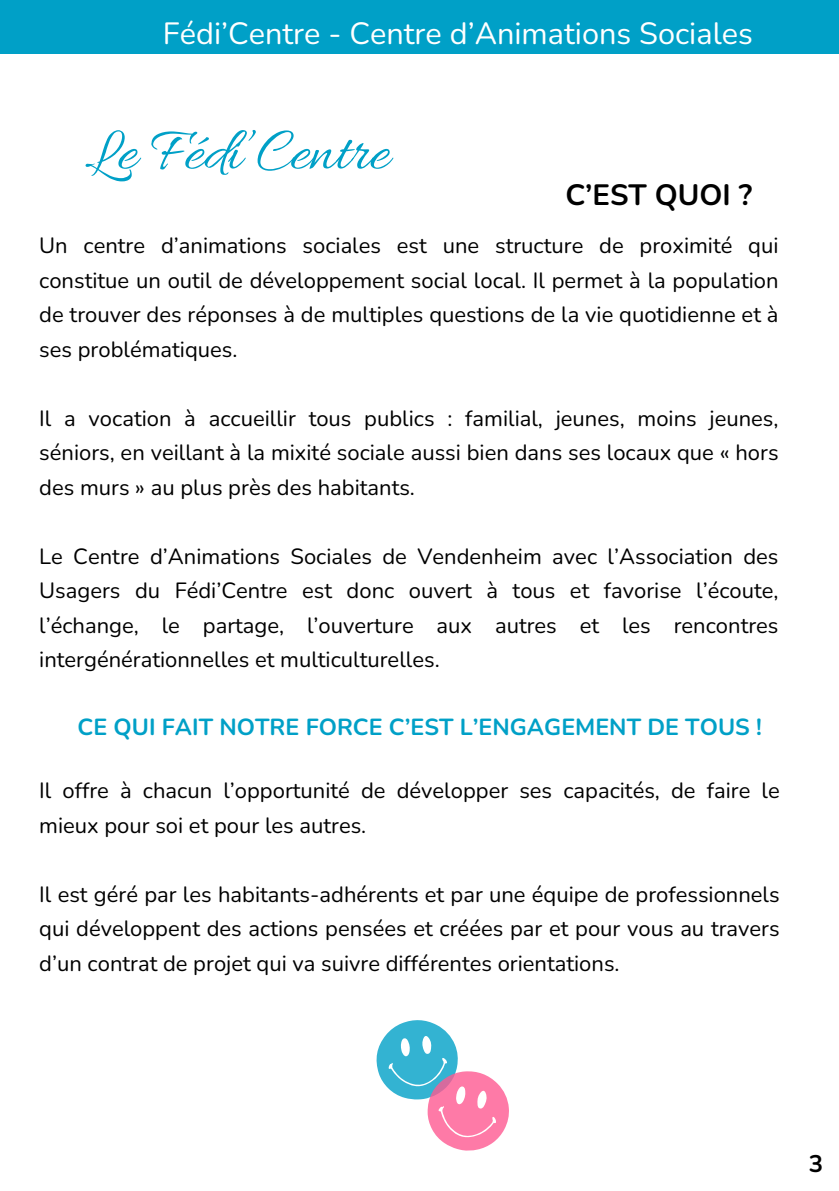
<style>
.page{position:relative;width:839px;height:1191px;background:#fff}
.page>*{position:absolute;margin:0;border:0;box-sizing:border-box;transform-origin:0 0}
.t1{font:62.6px "Allura";color:#00a0c7}
.t2{font:30.6px "Nunito";color:#fff}
.t3{font:700 29.4px "Nunito";color:#000}
.t4{font:700 24px "Nunito";color:#000}
.t5{font:700 23.2px "Nunito";color:#00a0c7}
.t6{font:22px/34.4px "Nunito";color:#000;text-align:justify}
</style>
<div class="page">
<div style="left:0;top:0;width:838px;height:54px;background:#00a0c7"></div>
<svg style="left:376px;top:1020px;width:133px;height:131px"></svg>
<h2 class="t2" style="left:163px;top:13px;width:591px">Fédi’Centre - Centre d’Animations Sociales</h2>
<h1 class="t1" style="left:85px;top:117px;width:306px">Le Fédi’Centre</h1>
<h3 class="t3" style="left:565px;top:175px;width:188px">C’EST QUOI ?</h3>
<p class="t6" style="left:39px;top:229px;width:740px">Un centre d’animations sociales est une structure de proximité qui constitue un outil de développement social local. Il permet à la population de trouver des réponses à de multiples questions de la vie quotidienne et à ses problématiques.</p>
<p class="t6" style="left:39px;top:402px;width:740px">Il a vocation à accueillir tous publics : familial, jeunes, moins jeunes, séniors, en veillant à la mixité sociale aussi bien dans ses locaux que « hors des murs » au plus près des habitants.</p>
<p class="t6" style="left:39px;top:540px;width:740px">Le Centre d’Animations Sociales de Vendenheim avec l’Association des Usagers du Fédi’Centre est donc ouvert à tous et favorise l’écoute, l’échange, le partage, l’ouverture aux autres et les rencontres intergénérationnelles et multiculturelles.</p>
<p class="t5" style="left:78px;top:712px;width:685px">CE QUI FAIT NOTRE FORCE C’EST L’ENGAGEMENT DE TOUS !</p>
<p class="t6" style="left:39px;top:774px;width:742px">Il offre à chacun l’opportunité de développer ses capacités, de faire le mieux pour soi et pour les autres.</p>
<p class="t6" style="left:39px;top:877px;width:742px">Il est géré par les habitants-adhérents et par une équipe de professionnels qui développent des actions pensées et créées par et pour vous au travers d’un contrat de projet qui va suivre différentes orientations.</p>
<p class="t4" style="left:808px;top:1147px;width:16px">3</p>
</div>
